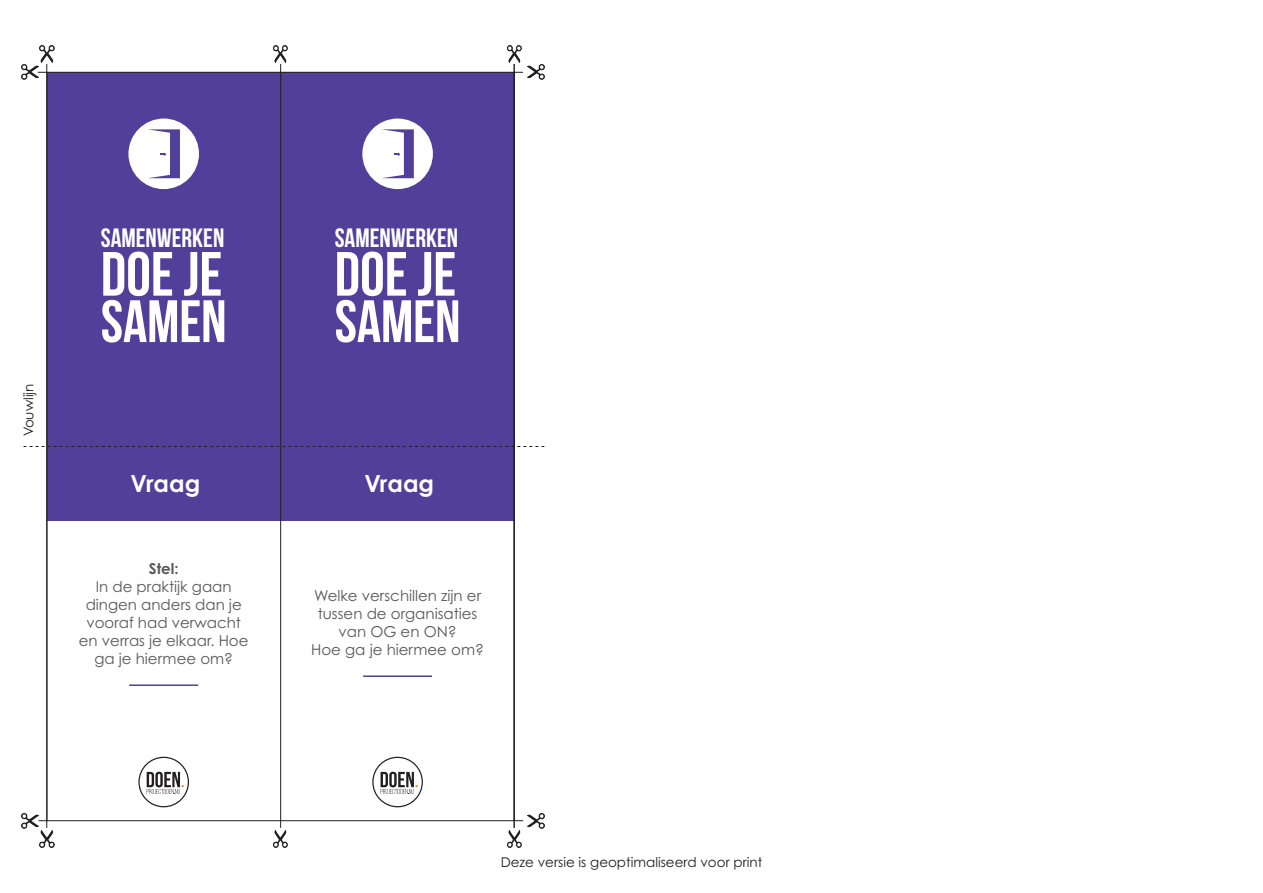
<style>
.page{position:relative;width:1263px;height:893px;background:#fff}
.page>*{position:absolute;margin:0;border:0;box-sizing:border-box;transform-origin:0 0}
.t1{font:700 62.25px "Bebas Neue";color:#fff}
.t2{font:700 59.7px "Bebas Neue";color:#fff}
.t3{font:700 26.55px "Bebas Neue";color:#fff}
.t4{font:700 23.55px "Century Gothic Pro";color:#fff}
.t5{font:15px/18px "Century Gothic Pro";color:#57585a;text-align:center}
.t6{font:13.5px "Century Gothic Pro";color:#231f20}
.s1{font-weight:700}
</style>
<div class="page">
<div style="left:47px;top:72px;width:234px;height:374px;background:#513f99"></div>
<div style="left:128px;top:119px;width:71px;height:70px;background:#fff;border-radius:50%"></div>
<svg style="left:148px;top:129px;width:32px;height:49px"></svg>
<div style="left:281px;top:72px;width:233px;height:374px;background:#513f99"></div>
<div style="left:362px;top:119px;width:71px;height:70px;background:#fff;border-radius:50%"></div>
<svg style="left:382px;top:129px;width:32px;height:49px"></svg>
<div style="left:47px;top:446px;width:234px;height:75px;background:#513f99"></div>
<div style="left:138px;top:757px;width:51px;height:50px;border:1px solid #231f20;border-radius:50%"></div>
<svg style="left:147px;top:772px;width:37px;height:22px"></svg>
<hr style="left:129px;top:684px;width:69px;height:2px;background:#513f99">
<div style="left:281px;top:446px;width:233px;height:75px;background:#513f99"></div>
<div style="left:372px;top:757px;width:51px;height:50px;border:1px solid #231f20;border-radius:50%"></div>
<svg style="left:380px;top:772px;width:38px;height:22px"></svg>
<hr style="left:363px;top:675px;width:69px;height:2px;background:#513f99">
<img style="left:528px;top:64px;width:16px;height:16px">
<img style="left:528px;top:813px;width:16px;height:16px">
<img style="left:22px;top:813px;width:16px;height:16px">
<img style="left:22px;top:64px;width:16px;height:16px">
<img style="left:506px;top:46px;width:16px;height:16px">
<img style="left:506px;top:831px;width:16px;height:16px">
<img style="left:272px;top:46px;width:16px;height:16px">
<img style="left:272px;top:831px;width:16px;height:16px">
<img style="left:39px;top:46px;width:16px;height:16px">
<img style="left:39px;top:831px;width:16px;height:16px">
<svg style="left:24px;top:446px;width:520px;height:1px"></svg>
<hr style="left:46px;top:64px;width:1px;height:764px;background:#231f20">
<hr style="left:280px;top:64px;width:1px;height:764px;background:#231f20">
<hr style="left:514px;top:64px;width:1px;height:764px;background:#231f20">
<p class="t6" style="left:20px;top:436px;width:54px;rotate:-90deg">Vouwlijn</p>
<p class="t3" style="left:101px;top:224px;width:125px">SAMENWERKEN</p>
<p class="t1" style="left:101px;top:240px;width:123px">DOE JE</p>
<p class="t2" style="left:101px;top:289px;width:127px">SAMEN</p>
<p class="t4" style="left:131px;top:469px;width:71px">Vraag</p>
<p class="t5" style="left:79px;top:560px;width:171px"><span class="s1">Stel:<br></span>In de praktijk gaan dingen anders dan je vooraf had verwacht en verras je elkaar. Hoe ga je hiermee om?</p>
<p class="t3" style="left:335px;top:224px;width:125px">SAMENWERKEN</p>
<p class="t1" style="left:335px;top:240px;width:123px">DOE JE</p>
<p class="t2" style="left:335px;top:289px;width:127px">SAMEN</p>
<p class="t4" style="left:364px;top:469px;width:71px">Vraag</p>
<p class="t5" style="left:311px;top:587px;width:174px">Welke verschillen zijn er tussen de organisaties van OG en ON?<br>Hoe ga je hiermee om?</p>
<p class="t6" style="left:501px;top:854px;width:263px">Deze versie is geoptimaliseerd voor print</p>
</div>
